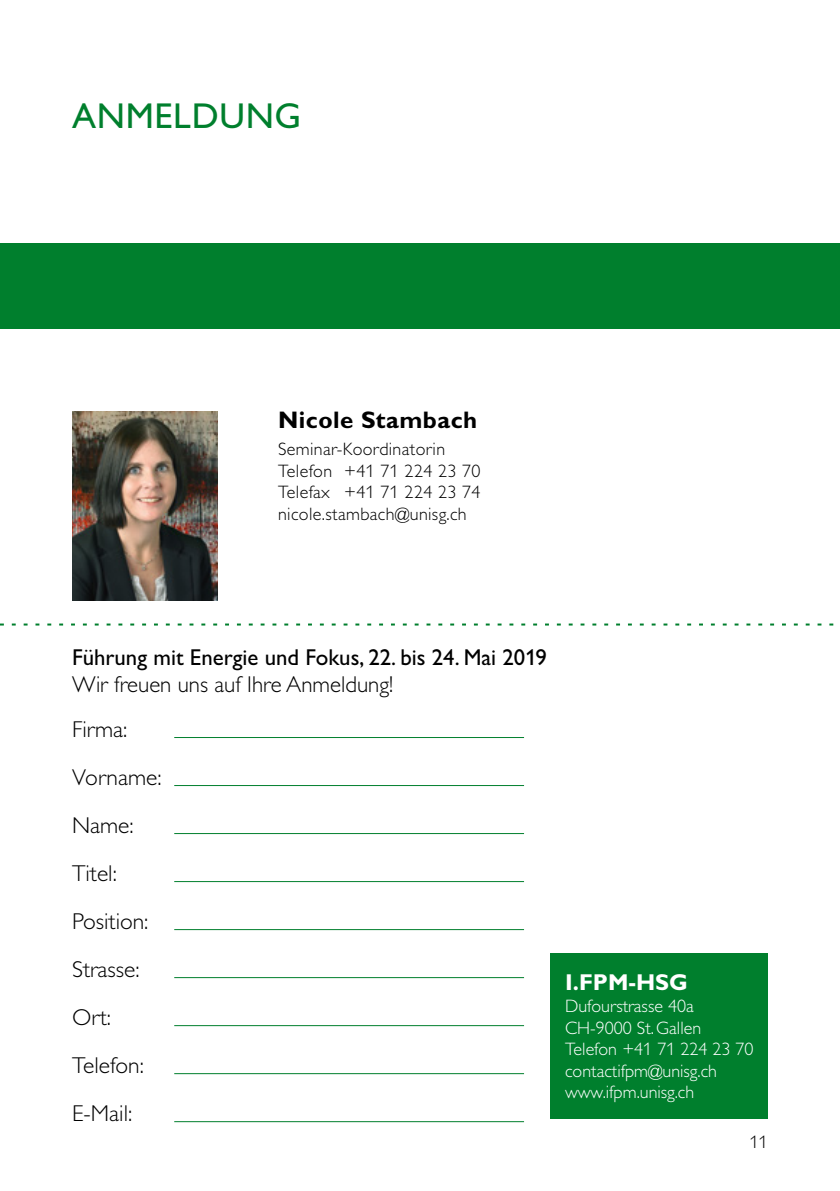
<style>
.page{position:relative;width:840px;height:1191px;background:#fff}
.page>*{position:absolute;margin:0;border:0;box-sizing:border-box;transform-origin:0 0}
.Top_Green_Titles{font:36px "Gill Alt One";letter-spacing:.02em;color:#007f2d}
.Top_Green_Titles-2{font:700 24px "Gill Alt One";letter-spacing:.02em;color:#000}
.Basic_Black{font:300 23px "Gill Alt One";color:#000}
.Basic_Black-2{font:23px "Gill Alt One";color:#000}
.Basic_Black-3{font:700 23px "Gill Alt One";color:#fff}
.Basic_Black-4{font:300 18px "Gill Alt One";color:#fff}
.Top_Green_Titles-3{font:300 18px "Gill Alt One";letter-spacing:.02em;color:#000}
.Basic_Black-5{font:300 18px "Gill Alt One";color:#000}
</style>
<div class="page">
<div style="left:0;top:244px;width:839px;height:85px;background:#007f2d"></div>
<img style="left:72px;top:411px;width:145px;height:189px">
<hr style="left:174px;top:737px;width:349px;height:1px;background:#007f2d">
<hr style="left:174px;top:785px;width:349px;height:1px;background:#007f2d">
<hr style="left:174px;top:833px;width:349px;height:1px;background:#007f2d">
<hr style="left:174px;top:881px;width:349px;height:1px;background:#007f2d">
<hr style="left:174px;top:929px;width:349px;height:1px;background:#007f2d">
<hr style="left:174px;top:977px;width:349px;height:1px;background:#007f2d">
<hr style="left:174px;top:1025px;width:349px;height:1px;background:#007f2d">
<hr style="left:174px;top:1073px;width:349px;height:1px;background:#007f2d">
<hr style="left:174px;top:1121px;width:349px;height:1px;background:#007f2d">
<svg style="left:0;top:623px;width:834px;height:2px"></svg>
<div style="left:550px;top:954px;width:217px;height:165px;background:#007f2d"></div>
<p class="Top_Green_Titles" style="left:72px;top:95px;width:230px">ANMELDUNG</p>
<p class="Top_Green_Titles-2" style="left:278px;top:406px;width:200px">Nicole Stambach</p>
<p class="Top_Green_Titles-3" style="left:278px;top:439px;width:168px">Seminar-Koordinatorin</p>
<p class="Top_Green_Titles-3" style="left:278px;top:460px;width:204px">Telefon +41 71 224 23 70</p>
<p class="Top_Green_Titles-3" style="left:278px;top:482px;width:204px">Telefax +41 71 224 23 74</p>
<p class="Top_Green_Titles-3" style="left:278px;top:503px;width:190px">nicole.stambach@unisg.ch</p>
<p class="Basic_Black-2" style="left:72px;top:643px;width:476px">Führung mit Energie und Fokus, 22. bis 24. Mai 2019</p>
<p class="Basic_Black" style="left:72px;top:672px;width:322px">Wir freuen uns auf Ihre Anmeldung!</p>
<p class="Basic_Black" style="left:72px;top:716px;width:57px">Firma:</p>
<p class="Basic_Black" style="left:72px;top:764px;width:91px">Vorname:</p>
<p class="Basic_Black" style="left:72px;top:812px;width:63px">Name:</p>
<p class="Basic_Black" style="left:72px;top:860px;width:46px">Titel:</p>
<p class="Basic_Black" style="left:72px;top:908px;width:78px">Position:</p>
<p class="Basic_Black" style="left:72px;top:956px;width:69px">Strasse:</p>
<p class="Basic_Black" style="left:72px;top:1004px;width:40px">Ort:</p>
<p class="Basic_Black" style="left:72px;top:1052px;width:73px">Telefon:</p>
<p class="Basic_Black" style="left:72px;top:1100px;width:62px">E-Mail:</p>
<p class="Basic_Black-3" style="left:564px;top:969px;width:124px">I.FPM-HSG</p>
<p class="Basic_Black-4" style="left:564px;top:995px;width:130px">Dufourstrasse 40a</p>
<p class="Basic_Black-4" style="left:564px;top:1017px;width:137px">CH-9000 St.Gallen</p>
<p class="Basic_Black-4" style="left:564px;top:1039px;width:190px">Telefon +41 71 224 23 70</p>
<p class="Basic_Black-4" style="left:564px;top:1060px;width:153px">contactifpm@unisg.ch</p>
<p class="Basic_Black-4" style="left:564px;top:1082px;width:131px">www.ifpm.unisg.ch</p>
<p class="Basic_Black-5" style="left:749px;top:1131px;width:19px">11</p>
</div>
